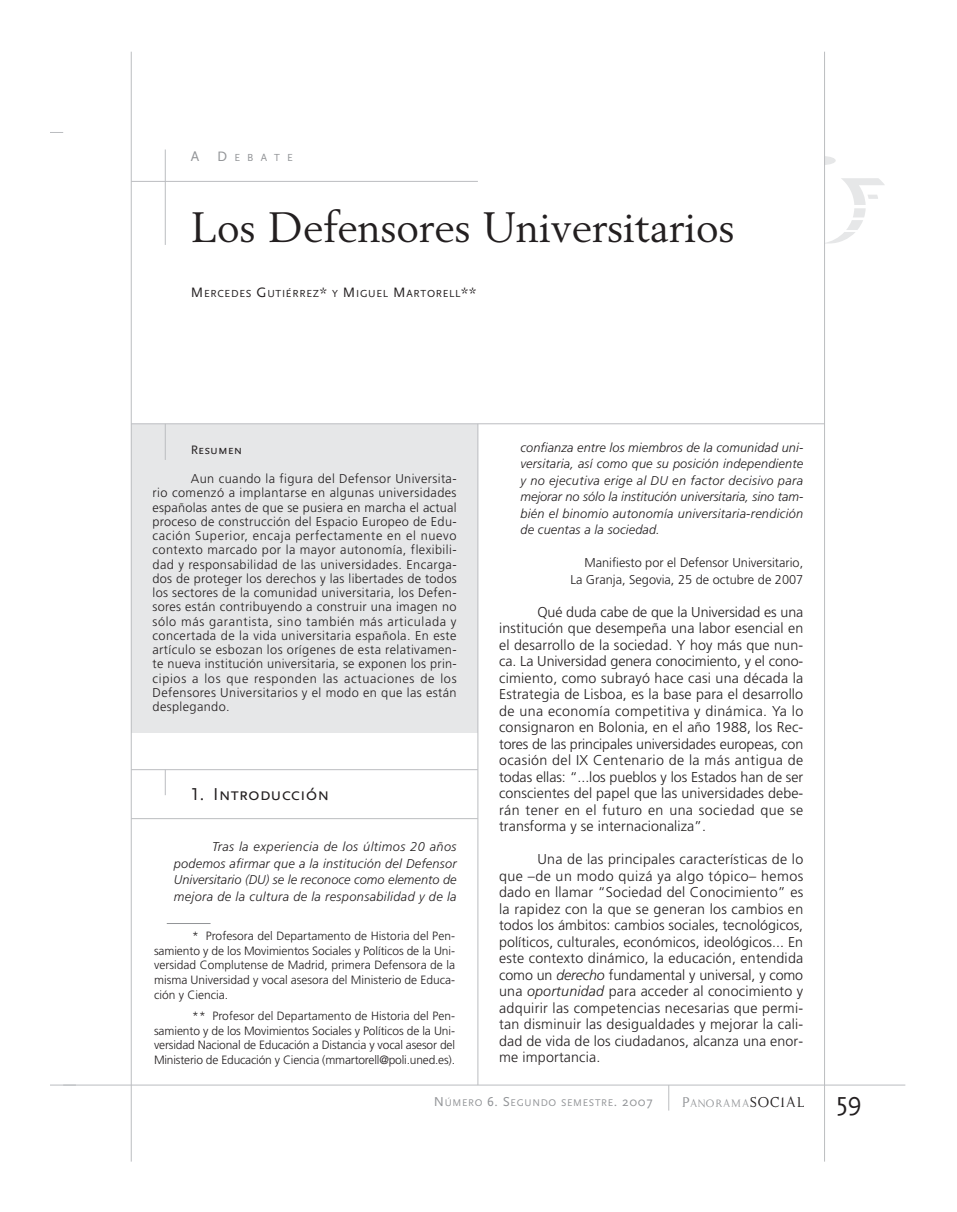
<style>
.page{position:relative;width:957px;height:1212px;background:#fff}
.page>*{position:absolute;margin:0;border:0;box-sizing:border-box;transform-origin:0 0}
.t1{font:42px "Berling";color:#231f20}
.t2{font:18px "Scala Sans Caps";color:#231f20}
.t3{font:300 14.25px/16.5px "Frutiger";letter-spacing:.01em;color:#231f20;text-align:justify}
.t4{font:14.25px "Scala Sans Caps";color:#939598}
.t5{font:300 12.75px/14.2px "Frutiger";color:#231f20;text-align:justify}
.t6{font:italic 300 12.75px/16.5px "Frutiger";letter-spacing:.02em;color:#231f20;text-align:justify}
.t7{font:12.75px "Scala Sans Caps";color:#231f20}
.t8{font:12.3px "Kopy Katt Kut";letter-spacing:.07em;color:#939598}
.t9{font:300 12px/14.7px "Frutiger";letter-spacing:-.01em;color:#231f20;text-align:justify}
.t10{font:10.65px "Scala Sans Caps";letter-spacing:.065em;color:#231f20}
.t11{font:10.65px "Scala Sans Caps";letter-spacing:.665em;color:#939598}
.t12{font:10.2px "Scala Sans Caps";letter-spacing:.065em;color:#939598}
.s1{font-size:14.25px}
.s2{font-style:italic}
.s3{font-size:13.5px}
.s4{font-family:"Scala Sans";font-size:13.5px}
.s5{font-size:16.5px}
.s6{font-size:16.5px;color:#231f20}
.s7{font-family:"Scala Sans";font-size:27px;color:#231f20}
</style>
<div class="page">
<svg style="left:668px;top:1085px;width:1px;height:25px"></svg>
<hr style="left:63px;top:1084px;width:842px;height:1px;background:#bbbdc0">
<div style="left:131px;top:424px;width:347px;height:308px;background:#e6e7e8"></div>
<svg style="left:825px;top:156px;width:10px;height:9px"></svg>
<svg style="left:825px;top:178px;width:60px;height:66px"></svg>
<hr style="left:131px;top:52px;width:1px;height:1109px;background:#bbbdc0">
<hr style="left:824px;top:52px;width:1px;height:1109px;background:#bbbdc0">
<hr style="left:477px;top:424px;width:1px;height:661px;background:#bbbdc0">
<hr style="left:131px;top:181px;width:347px;height:1px;background:#bbbdc0">
<hr style="left:165px;top:149px;width:1px;height:96px;background:#bbbdc0">
<hr style="left:165px;top:424px;width:1px;height:36px;background:#bbbdc0">
<hr style="left:131px;top:423px;width:693px;height:1px;background:#bbbdc0">
<hr style="left:167px;top:923px;width:44px;height:1px;background:#939598">
<hr style="left:131px;top:769px;width:347px;height:1px;background:#bbbdc0">
<hr style="left:131px;top:818px;width:347px;height:1px;background:#bbbdc0">
<svg style="left:165px;top:770px;width:1px;height:25px"></svg>
<svg style="left:50px;top:132px;width:13px;height:1px"></svg>
<svg style="left:50px;top:1084px;width:26px;height:1px"></svg>
<p class="t4" style="left:191px;top:148px;width:10px">A</p>
<p class="t11" style="left:217px;top:151px;width:77px"><span class="s1">D</span>EBATE</p>
<h1 class="t1" style="left:191px;top:209px;width:545px">Los Defensores Universitarios</h1>
<p class="t10" style="left:191px;top:288px;width:287px"><span class="s1">M</span>ERCEDES <span class="s1">G</span>UTIÉRREZ<span class="s1">*</span> Y <span class="s1">M</span>IGUEL <span class="s1">M</span>ARTORELL<span class="s1">**</span></p>
<p class="t7" style="left:191px;top:442px;width:53px">Resumen</p>
<p class="t5" style="left:152px;top:472px;width:306px;text-indent:38px">Aun cuando la figura del Defensor Universita&shy;rio comenzó a implantarse en algunas universidades españolas antes de que se pusiera en marcha el actual proceso de construcción del Espacio Europeo de Edu&shy;cación Superior, encaja perfectamente en el nuevo contexto marcado por la mayor autonomía, flexibili&shy;dad y responsabilidad de las universidades. Encarga&shy;dos de proteger los derechos y las libertades de todos los sectores de la comunidad universitaria, los Defen&shy;sores están contribuyendo a construir una imagen no sólo más garantista, sino también más articulada y concertada de la vida universitaria española. En este artículo se esbozan los orígenes de esta relativamen&shy;te nueva institución universitaria, se exponen los prin&shy;cipios a los que responden las actuaciones de los Defensores Universitarios y el modo en que las están desplegando.</p>
<p class="t2" style="left:191px;top:783px;width:140px">1. Introducción</p>
<p class="t6" style="left:174px;top:840px;width:284px;text-indent:38px">Tras la experiencia de los últimos 20 años podemos afirmar que a la institución del Defensor Universitario (DU) se le reconoce como elemento de mejora de la cultura de la responsabilidad y de la</p>
<p class="t9" style="left:154px;top:929px;width:303px;text-indent:38px">* Profesora del Departamento de Historia del Pen&shy;samiento y de los Movimientos Sociales y Políticos de la Uni&shy;versidad Complutense de Madrid, primera Defensora de la misma Universidad y vocal asesora del Ministerio de Educa&shy;ción y Ciencia.</p>
<p class="t9" style="left:154px;top:1009px;width:303px;text-indent:38px">** Profesor del Departamento de Historia del Pen&shy;samiento y de los Movimientos Sociales y Políticos de la Uni&shy;versidad Nacional de Educación a Distancia y vocal asesor del Ministerio de Educación y Ciencia (mmartorell@poli.uned.es).</p>
<p class="t6" style="left:520px;top:440px;width:284px">confianza entre los miembros de la comunidad uni&shy;versitaria, así como que su posición independiente y no ejecutiva erige al DU en factor decisivo para mejorar no sólo la institución universitaria, sino tam&shy;bién el binomio autonomía universitaria-rendición de cuentas a la sociedad.</p>
<p class="t5" style="left:570px;top:556px;width:234px;line-height:16.5px;text-align:right">Manifiesto por el Defensor Universitario,<br>La Granja, Segovia, 25 de octubre de 2007</p>
<p class="t3" style="left:499px;top:605px;width:306px;text-indent:38px">Qué duda cabe de que la Universidad es una institución que desempeña una labor esencial en el desarrollo de la sociedad. Y hoy más que nun&shy;ca. La Universidad genera conocimiento, y el cono&shy;cimiento, como subrayó hace casi una década la Estrategia de Lisboa, es la base para el desarrollo de una economía competitiva y dinámica. Ya lo consignaron en Bolonia, en el año 1988, los Rec&shy;tores de las principales universidades europeas, con ocasión del IX Centenario de la más antigua de todas ellas: “...los pueblos y los Estados han de ser conscientes del papel que las universidades debe&shy;rán tener en el futuro en una sociedad que se transforma y se internacionaliza”.</p>
<p class="t3" style="left:499px;top:852px;width:306px;text-indent:38px">Una de las principales características de lo que –de un modo quizá ya algo tópico– hemos dado en llamar “Sociedad del Conocimiento” es la rapidez con la que se generan los cambios en todos los ámbitos: cambios sociales, tecnológicos, políticos, culturales, económicos, ideológicos... En este contexto dinámico, la educación, entendida como un <span class="s2">derecho</span> fundamental y universal, y como una <span class="s2">oportunidad</span> para acceder al conocimiento y adquirir las competencias necesarias que permi&shy;tan disminuir las desigualdades y mejorar la cali&shy;dad de vida de los ciudadanos, alcanza una enor&shy;me importancia.</p>
<p class="t12" style="left:434px;top:1097px;width:220px"><span class="s3">N</span>ÚMERO <span class="s3">6. S</span>EGUNDO SEMESTRE<span class="s3">.</span> <span class="s4">2007</span></p>
<p class="t8" style="left:681px;top:1098px;width:182px"><span class="s5">P</span>ANORAMA<span class="s6">SOCIAL</span> <span class="s7">59</span></p>
</div>
